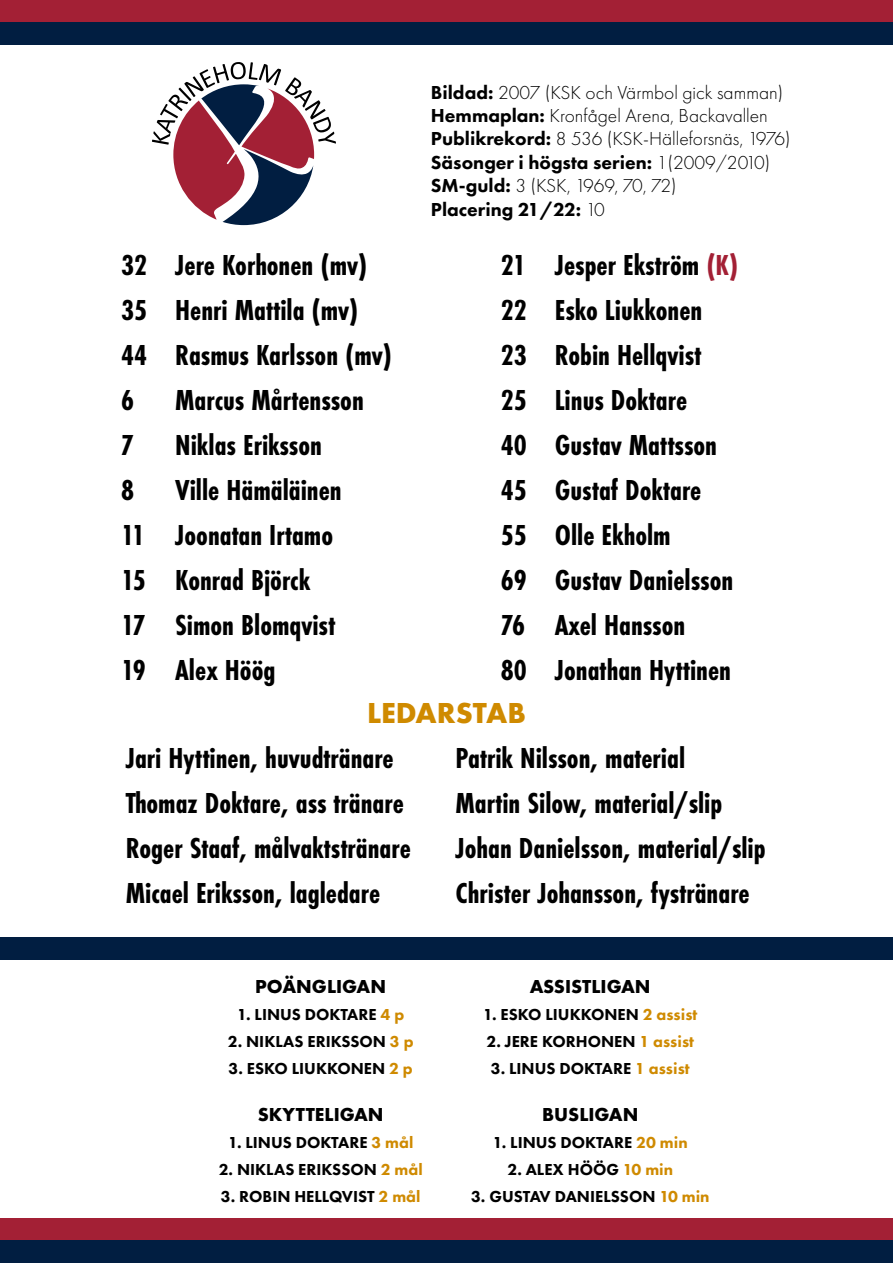
<style>
.page{position:relative;width:893px;height:1263px;background:#fff}
.page>*{position:absolute;margin:0;border:0;box-sizing:border-box;transform-origin:0 0}
.t1{font:700 30px/45px "Futura PT Cond";color:#000}
.t2{font:700 30px "Futura PT";color:#cf8a00}
.t3{font:300 19.5px/23.4px "Futura PT";color:#000}
.t4{font:700 19.5px "Futura PT";color:#000}
.t5{font:800 16.5px "Futura PT";color:#000}
.s1{font-weight:800}
.s2{color:#a32035}
.s3{color:#cf8a00}
</style>
<div class="page">
<div style="left:0;top:1218px;width:893px;height:23px;background:#a32035"></div>
<div style="left:0;top:0;width:893px;height:22px;background:#a32035"></div>
<svg style="left:152px;top:62px;width:184px;height:163px"></svg>
<div style="left:0;top:1241px;width:893px;height:22px;background:#011e41"></div>
<div style="left:0;top:937px;width:893px;height:22px;background:#011e41"></div>
<div style="left:0;top:22px;width:893px;height:23px;background:#011e41"></div>
<p class="t1" style="left:121px;top:242px;width:272px">32 Jere Korhonen (mv)<br>35 Henri Mattila (mv)<br>44 Rasmus Karlsson (mv)<br>6</p>
<p class="t1" style="left:175px;top:377px;width:190px">Marcus Mårtensson</p>
<p class="t1" style="left:121px;top:422px;width:14px">7</p>
<p class="t1" style="left:175px;top:422px;width:148px">Niklas Eriksson</p>
<p class="t1" style="left:121px;top:467px;width:14px">8</p>
<p class="t1" style="left:121px;top:467px;width:222px;text-indent:54px">Ville Hämäläinen<br>11 Joonatan Irtamo<br>15 Konrad Björck<br>17 Simon Blomqvist<br>19 Alex Höög</p>
<p class="t3" style="left:431px;top:81px;width:361px"><span class="s1">Bildad:</span> 2007 (KSK och Värmbol gick samman)<br><span class="s1">Hemmaplan:</span> Kronfågel Arena, Backavallen <span class="s1">Publikrekord:</span> 8 536 (KSK-Hälleforsnäs, 1976)<br><span class="s1">Säsonger i högsta serien:</span> 1(2009/2010)<br><span class="s1">SM-guld:</span> 3 (KSK, 1969, 70, 72)<br><span class="s1">Placering 21/22:</span> 10</p>
<p class="t1" style="left:501px;top:242px;width:239px">21 Jesper Ekström <span class="s2">(K)<br></span>22 Esko Liukkonen<br>23 Robin Hellqvist<br>25 Linus Doktare<br>40 Gustav Mattsson<br>45 Gustaf Doktare<br>55 Olle Ekholm<br>69 Gustav Danielsson<br>76 Axel Hansson<br>80 Jonathan Hyttinen</p>
<p class="t2" style="left:367px;top:694px;width:160px">LEDARSTAB</p>
<p class="t1" style="left:126px;top:736px;width:287px">Jari Hyttinen, huvudtränare<br>Thomaz Doktare, ass tränare<br>Roger Staaf, målvaktstränare<br>Micael Eriksson, lagledare</p>
<p class="t1" style="left:455px;top:736px;width:312px">Patrik Nilsson, material<br>Martin Silow, material/slip<br>Johan Danielsson, material/slip<br>Christer Johansson, fystränare</p>
<p class="t4" style="left:255px;top:974px;width:132px">POÄNGLIGAN</p>
<p class="t5" style="left:237px;top:1004px;width:169px">1. LINUS DOKTARE <span class="s3">4 p</span></p>
<p class="t5" style="left:228px;top:1031px;width:187px">2. NIKLAS ERIKSSON <span class="s3">3 p</span></p>
<p class="t5" style="left:229px;top:1058px;width:186px">3. ESKO LIUKKONEN <span class="s3">2 p</span></p>
<p class="t4" style="left:258px;top:1101px;width:127px">SKYTTELIGAN</p>
<p class="t5" style="left:228px;top:1132px;width:187px">1. LINUS DOKTARE <span class="s3">3 mål</span></p>
<p class="t5" style="left:219px;top:1159px;width:205px">2. NIKLAS ERIKSSON <span class="s3">2 mål</span></p>
<p class="t5" style="left:221px;top:1186px;width:201px">3. ROBIN HELLQVIST <span class="s3">2 mål</span></p>
<p class="t4" style="left:530px;top:974px;width:122px">ASSISTLIGAN</p>
<p class="t5" style="left:483px;top:1004px;width:216px">1. ESKO LIUKKONEN <span class="s3">2 assist</span></p>
<p class="t5" style="left:486px;top:1031px;width:209px">2. JERE KORHONEN <span class="s3">1 assist</span></p>
<p class="t5" style="left:491px;top:1058px;width:200px">3. LINUS DOKTARE <span class="s3">1 assist</span></p>
<p class="t4" style="left:542px;top:1101px;width:98px">BUSLIGAN</p>
<p class="t5" style="left:493px;top:1132px;width:196px">1. LINUS DOKTARE <span class="s3">20 min</span></p>
<p class="t5" style="left:507px;top:1159px;width:167px">2. ALEX HÖÖG <span class="s3">10 min</span></p>
<p class="t5" style="left:471px;top:1186px;width:240px">3. GUSTAV DANIELSSON <span class="s3">10 min</span></p>
</div>
